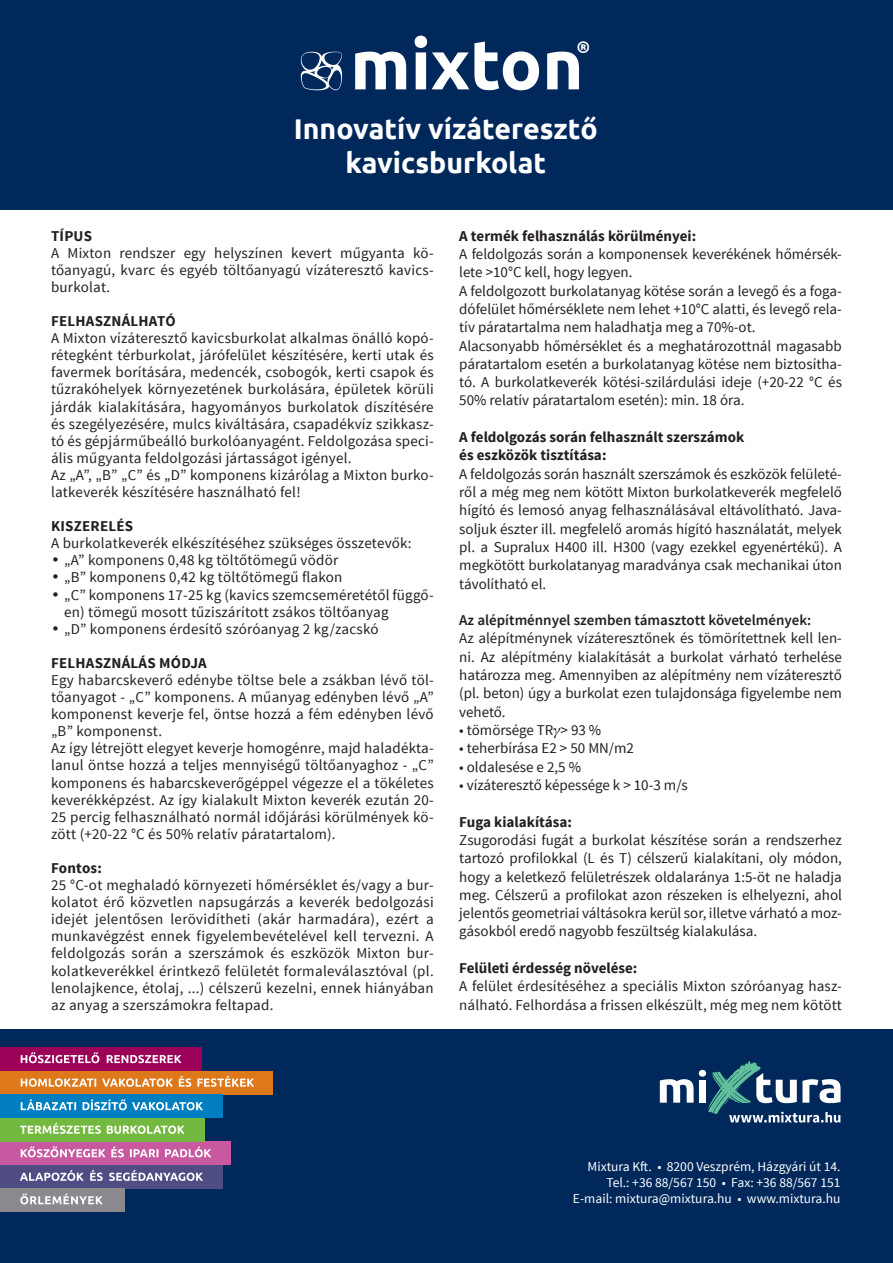
<style>
.page{position:relative;width:893px;height:1263px;background:#fff}
.page>*{position:absolute;margin:0;border:0;box-sizing:border-box;transform-origin:0 0}
.t1{font:700 70.2px "Ubuntu";color:#fff}
.t2{font:700 28.5px "Ubuntu";color:#fff}
.t3{font:700 16.65px "Ubuntu";color:#fff}
.List_Paragraph{font:15px/17.1px "Source Sans Pro";letter-spacing:.005em;color:#231f20;text-align:justify}
.t4{font:700 15px "Source Sans Pro";color:#231f20}
.t5{font:600 15px "Source Sans Pro";color:#231f20}
.t6{font:13.5px "Source Sans Pro";color:#fff}
</style>
<div class="page">
<div style="left:0;top:0;width:893px;height:210px;background:#00285b"></div>
<div style="left:0;top:1030px;width:893px;height:233px;background:#00285b"></div>
<svg style="left:660px;top:1061px;width:180px;height:61px"></svg>
<div style="left:0;top:1047px;width:201px;height:24px;background:#9c0159"></div>
<svg style="left:21px;top:1052px;width:160px;height:11px"></svg>
<div style="left:0;top:1071px;width:273px;height:23px;background:#de791b"></div>
<svg style="left:21px;top:1075px;width:233px;height:12px"></svg>
<div style="left:0;top:1094px;width:222px;height:24px;background:#007ec2"></div>
<svg style="left:21px;top:1099px;width:182px;height:11px"></svg>
<div style="left:0;top:1141px;width:230px;height:24px;background:#c859a1"></div>
<svg style="left:21px;top:1146px;width:190px;height:11px"></svg>
<div style="left:0;top:1118px;width:204px;height:23px;background:#74b93f"></div>
<svg style="left:20px;top:1122px;width:165px;height:12px"></svg>
<div style="left:0;top:1165px;width:222px;height:23px;background:#504d85"></div>
<svg style="left:20px;top:1170px;width:183px;height:11px"></svg>
<div style="left:0;top:1188px;width:124px;height:24px;background:#8a8a8e"></div>
<svg style="left:20px;top:1193px;width:83px;height:11px"></svg>
<svg style="left:301px;top:52px;width:41px;height:38px"></svg>
<p class="t1" style="left:350px;top:22px;width:235px">mixton</p>
<p class="t3" style="left:577px;top:37px;width:15px">®</p>
<p class="t2" style="left:294px;top:112px;width:305px">Innovatív vízáteresztő</p>
<p class="t2" style="left:345px;top:146px;width:202px">kavicsburkolat</p>
<p class="t4" style="left:51px;top:226px;width:43px">TÍPUS</p>
<p class="List_Paragraph" style="left:51px;top:244px;width:384px">A Mixton rendszer egy helyszínen kevert műgyanta kö&shy;tőanyagú, kvarc és egyéb töltőanyagú vízáteresztő kavics&shy;burkolat.</p>
<p class="t4" style="left:51px;top:311px;width:126px">FELHASZNÁLHATÓ</p>
<p class="List_Paragraph" style="left:51px;top:330px;width:384px">A Mixton vízáteresztő kavicsburkolat alkalmas önálló kopó&shy;rétegként térburkolat, járófelület készítésére, kerti utak és favermek borítására, medencék, csobogók, kerti csapok és tűzrakóhelyek környezetének burkolására, épületek körüli járdák kialakítására, hagyományos burkolatok díszítésére és szegélyezésére, mulcs kiváltására, csapadékvíz szikkasz&shy;tó és gépjárműbeálló burkolóanyagént. Feldolgozása speci&shy;ális műgyanta feldolgozási jártasságot igényel.</p>
<p class="List_Paragraph" style="left:51px;top:467px;width:384px">Az „A”, „B” „C” és „D” komponens kizárólag a Mixton burko&shy;latkeverék készítésére használható fel!</p>
<p class="t4" style="left:51px;top:517px;width:84px">KISZERELÉS</p>
<p class="List_Paragraph" style="left:51px;top:535px;width:362px">A burkolatkeverék elkészítéséhez szükséges összetevők:</p>
<p class="List_Paragraph" style="left:51px;top:552px;width:289px">• „A” komponens 0,48 kg töltőtömegű vödör</p>
<p class="List_Paragraph" style="left:51px;top:569px;width:293px">• „B” komponens 0,42 kg töltőtömegű flakon</p>
<p class="List_Paragraph" style="left:64px;top:586px;width:371px;text-indent:-13px">• „C” komponens 17-25 kg (kavics szemcseméretétől függő&shy;en) tömegű mosott tűziszárított zsákos töltőanyag</p>
<p class="List_Paragraph" style="left:51px;top:620px;width:329px">• „D” komponens érdesítő szóróanyag 2 kg/zacskó</p>
<p class="t4" style="left:51px;top:653px;width:157px">FELHASZNÁLÁS MÓDJA</p>
<p class="List_Paragraph" style="left:51px;top:672px;width:384px">Egy habarcskeverő edénybe töltse bele a zsákban lévő töl&shy;tőanyagot - „C” komponens. A műanyag edényben lévő „A” komponenst keverje fel, öntse hozzá a fém edényben lévő „B” komponenst.</p>
<p class="List_Paragraph" style="left:51px;top:740px;width:384px">Az így létrejött elegyet keverje homogénre, majd haladékta&shy;lanul öntse hozzá a teljes mennyiségű töltőanyaghoz - „C” komponens és habarcskeverőgéppel végezze el a tökéletes keverékképzést. Az így kialakult Mixton keverék ezután 20- 25 percig felhasználható normál időjárási körülmények kö&shy;zött (+20-22 °C és 50% relatív páratartalom).</p>
<p class="t4" style="left:51px;top:858px;width:52px">Fontos:</p>
<p class="List_Paragraph" style="left:51px;top:877px;width:384px">25 °C-ot meghaladó környezeti hőmérséklet és/vagy a bur&shy;kolatot érő közvetlen napsugárzás a keverék bedolgozási idejét jelentősen lerövidítheti (akár harmadára), ezért a munkavégzést ennek figyelembevételével kell tervezni. A feldolgozás során a szerszámok és eszközök Mixton bur&shy;kolatkeverékkel érintkező felületét formaleválasztóval (pl. lenolajkence, étolaj, ...) célszerű kezelni, ennek hiányában az anyag a szerszámokra feltapad.</p>
<p class="t4" style="left:459px;top:226px;width:239px">A termék felhasználás körülményei:</p>
<p class="List_Paragraph" style="left:459px;top:245px;width:384px;line-height:18.3px">A feldolgozás során a komponensek keverékének hőmérsék&shy;lete &gt;10°C kell, hogy legyen.</p>
<p class="List_Paragraph" style="left:459px;top:282px;width:384px;line-height:18.3px">A feldolgozott burkolatanyag kötése során a levegő és a foga&shy;dófelület hőmérséklete nem lehet +10°C alatti, és levegő rela&shy;tív páratartalma nem haladhatja meg a 70%-ot.</p>
<p class="List_Paragraph" style="left:459px;top:337px;width:384px;line-height:18.3px">Alacsonyabb hőmérséklet és a meghatározottnál magasabb páratartalom esetén a burkolatanyag kötése nem biztosítha&shy;tó. A burkolatkeverék kötési-szilárdulási ideje (+20-22 °C és 50% relatív páratartalom esetén): min. 18 óra.</p>
<p class="t4" style="left:459px;top:427px;width:287px">A feldolgozás során felhasznált szerszámok</p>
<p class="t4" style="left:459px;top:446px;width:149px">és eszközök tisztítása:</p>
<p class="List_Paragraph" style="left:459px;top:465px;width:384px;line-height:18.3px">A feldolgozás során használt szerszámok és eszközök felületé&shy;ről a még meg nem kötött Mixton burkolatkeverék megfelelő hígító és lemosó anyag felhasználásával eltávolítható. Java&shy;soljuk észter ill. megfelelő aromás hígító használatát, melyek pl. a Supralux H400 ill. H300 (vagy ezekkel egyenértékű). A megkötött burkolatanyag maradványa csak mechanikai úton távolítható el.</p>
<p class="t5" style="left:459px;top:611px;width:354px">Az alépítménnyel szemben támasztott követelmények:</p>
<p class="List_Paragraph" style="left:459px;top:630px;width:384px;line-height:18.3px">Az alépítménynek vízáteresztőnek és tömörítettnek kell len&shy;ni. Az alépítmény kialakítását a burkolat várható terhelése határozza meg. Amennyiben az alépítmény nem vízáteresztő (pl. beton) úgy a burkolat ezen tulajdonsága figyelembe nem vehető.</p>
<p class="List_Paragraph" style="left:459px;top:722px;width:144px">• tömörsége TR &gt; 93 %</p>
<p class="List_Paragraph" style="left:459px;top:740px;width:176px">• teherbírása E2 &gt; 50 MN/m2</p>
<p class="List_Paragraph" style="left:459px;top:758px;width:123px">• oldalesése e 2,5 %</p>
<p class="List_Paragraph" style="left:459px;top:777px;width:230px">• vízáteresztő képessége k &gt; 10-3 m/s</p>
<p class="t4" style="left:459px;top:812px;width:114px">Fuga kialakítása:</p>
<p class="List_Paragraph" style="left:459px;top:831px;width:384px;line-height:18.3px">Zsugorodási fugát a burkolat készítése során a rendszerhez tartozó profilokkal (L és T) célszerű kialakítani, oly módon, hogy a keletkező felületrészek oldalaránya 1:5-öt ne haladja meg. Célszerű a profilokat azon részeken is elhelyezni, ahol jelentős geometriai váltásokra kerül sor, illetve várható a moz&shy;gásokból eredő nagyobb feszültség kialakulása.</p>
<p class="t4" style="left:459px;top:958px;width:180px">Felületi érdesség növelése:</p>
<p class="List_Paragraph" style="left:459px;top:977px;width:384px;line-height:18.3px">A felület érdesítéséhez a speciális Mixton szóróanyag hasz&shy;nálható. Felhordása a frissen elkészült, még meg nem kötött</p>
<p class="t6" style="left:587px;top:1158px;width:255px">Mixtura Kft. • 8200 Veszprém, Házgyári út 14.</p>
<p class="t6" style="left:606px;top:1174px;width:236px">Tel.: +36 88/567 150 • Fax: +36 88/567 151</p>
<p class="t6" style="left:573px;top:1190px;width:269px">E-mail: mixtura@mixtura.hu • www.mixtura.hu</p>
</div>
